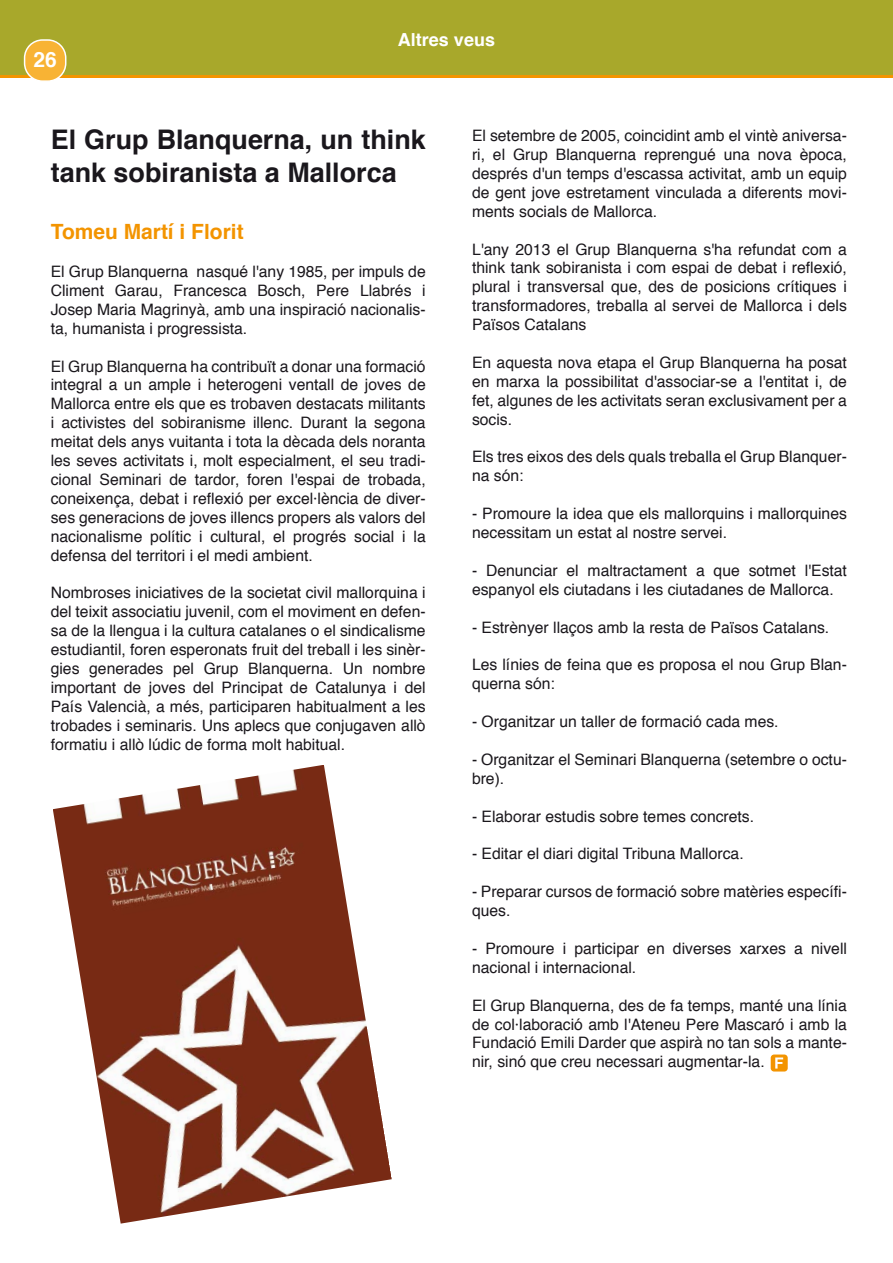
<style>
.page{position:relative;width:893px;height:1263px;background:#fff}
.page>*{position:absolute;margin:0;border:0;box-sizing:border-box;transform-origin:0 0}
.t1{font:700 27px/32.4px "Helvetica";color:#1a171c}
.t2{font:700 21px "Helvetica";color:#f39400}
.t3{font:700 21px "Helvetica";color:#fff}
.t4{font:700 18px "Helvetica";color:#fff}
.t5{font:15.75px/18.9px "Helvetica";color:#1a171c;text-align:justify}
</style>
<div class="page">
<svg style="left:0;top:74px;width:893px;height:4px;background:#e0990b"></svg>
<div style="left:0;top:0;width:893px;height:74px;background:#a8a82b"></div>
<div style="left:25px;top:40px;width:41px;height:41px;background:#f8b334;border-radius:18px"></div>
<div style="left:24px;top:39px;width:42px;height:43px;border:2px solid #fff;border-radius:18px"></div>
<img style="left:53px;top:765px;width:339px;height:458px">
<div style="left:771px;top:1054px;width:17px;height:17px;background:#f39400;border-radius:3px"></div>
<svg style="left:775px;top:1057px;width:8px;height:11px"></svg>
<h2 class="t3" style="left:33px;top:42px;width:25px">26</h2>
<p class="t4" style="left:398px;top:26px;width:99px">Altres veus</p>
<h1 class="t1" style="left:51px;top:124px;width:376px">El Grup Blanquerna, un think tank sobiranista a Mallorca</h1>
<h2 class="t2" style="left:51px;top:215px;width:194px">Tomeu Martí i Florit</h2>
<p class="t5" style="left:51px;top:262px;width:376px">El Grup Blanquerna nasqué l'any 1985, per impuls de Climent Garau, Francesca Bosch, Pere Llabrés i Josep Maria Magrinyà, amb una inspiració nacionalis&shy;ta, humanista i progressista.</p>
<p class="t5" style="left:51px;top:357px;width:376px">El Grup Blanquerna ha contribuït a donar una formació integral a un ample i heterogeni ventall de joves de Mallorca entre els que es trobaven destacats militants i activistes del sobiranisme illenc. Durant la segona meitat dels anys vuitanta i tota la dècada dels noranta les seves activitats i, molt especialment, el seu tradi&shy;cional Seminari de tardor, foren l'espai de trobada, coneixença, debat i reflexió per excel·lència de diver&shy;ses generacions de joves illencs propers als valors del nacionalisme polític i cultural, el progrés social i la defensa del territori i el medi ambient.</p>
<p class="t5" style="left:51px;top:584px;width:376px">Nombroses iniciatives de la societat civil mallorquina i del teixit associatiu juvenil, com el moviment en defen&shy;sa de la llengua i la cultura catalanes o el sindicalisme estudiantil, foren esperonats fruit del treball i les sinèr&shy;gies generades pel Grup Blanquerna. Un nombre important de joves del Principat de Catalunya i del País Valencià, a més, participaren habitualment a les trobades i seminaris. Uns aplecs que conjugaven allò formatiu i allò lúdic de forma molt habitual.</p>
<p class="t5" style="left:472px;top:127px;width:376px">El setembre de 2005, coincidint amb el vintè aniversa&shy;ri, el Grup Blanquerna reprengué una nova època, després d'un temps d'escassa activitat, amb un equip de gent jove estretament vinculada a diferents movi&shy;ments socials de Mallorca.</p>
<p class="t5" style="left:472px;top:240px;width:376px">L'any 2013 el Grup Blanquerna s'ha refundat com a think tank sobiranista i com espai de debat i reflexió, plural i transversal que, des de posicions crítiques i transformadores, treballa al servei de Mallorca i dels Països Catalans</p>
<p class="t5" style="left:472px;top:353px;width:376px">En aquesta nova etapa el Grup Blanquerna ha posat en marxa la possibilitat d'associar-se a l'entitat i, de fet, algunes de les activitats seran exclusivament per a socis.</p>
<p class="t5" style="left:472px;top:448px;width:376px">Els tres eixos des dels quals treballa el Grup Blanquer&shy;na són:</p>
<p class="t5" style="left:472px;top:505px;width:376px">- Promoure la idea que els mallorquins i mallorquines necessitam un estat al nostre servei.</p>
<p class="t5" style="left:472px;top:561px;width:376px">- Denunciar el maltractament a que sotmet l'Estat espanyol els ciutadans i les ciutadanes de Mallorca.</p>
<p class="t5" style="left:472px;top:618px;width:359px">- Estrènyer llaços amb la resta de Països Catalans.</p>
<p class="t5" style="left:472px;top:656px;width:376px">Les línies de feina que es proposa el nou Grup Blan&shy;querna són:</p>
<p class="t5" style="left:472px;top:712px;width:308px">- Organitzar un taller de formació cada mes.</p>
<p class="t5" style="left:472px;top:750px;width:376px">- Organitzar el Seminari Blanquerna (setembre o octu&shy;bre).</p>
<p class="t5" style="left:472px;top:807px;width:284px">- Elaborar estudis sobre temes concrets.</p>
<p class="t5" style="left:472px;top:845px;width:273px">- Editar el diari digital Tribuna Mallorca.</p>
<p class="t5" style="left:472px;top:883px;width:376px">- Preparar cursos de formació sobre matèries específi&shy;ques.</p>
<p class="t5" style="left:472px;top:939px;width:376px">- Promoure i participar en diverses xarxes a nivell nacional i internacional.</p>
<p class="t5" style="left:472px;top:996px;width:376px">El Grup Blanquerna, des de fa temps, manté una línia de col·laboració amb l'Ateneu Pere Mascaró i amb la Fundació Emili Darder que aspirà no tan sols a mante&shy;nir, sinó que creu necessari augmentar-la.</p>
</div>
